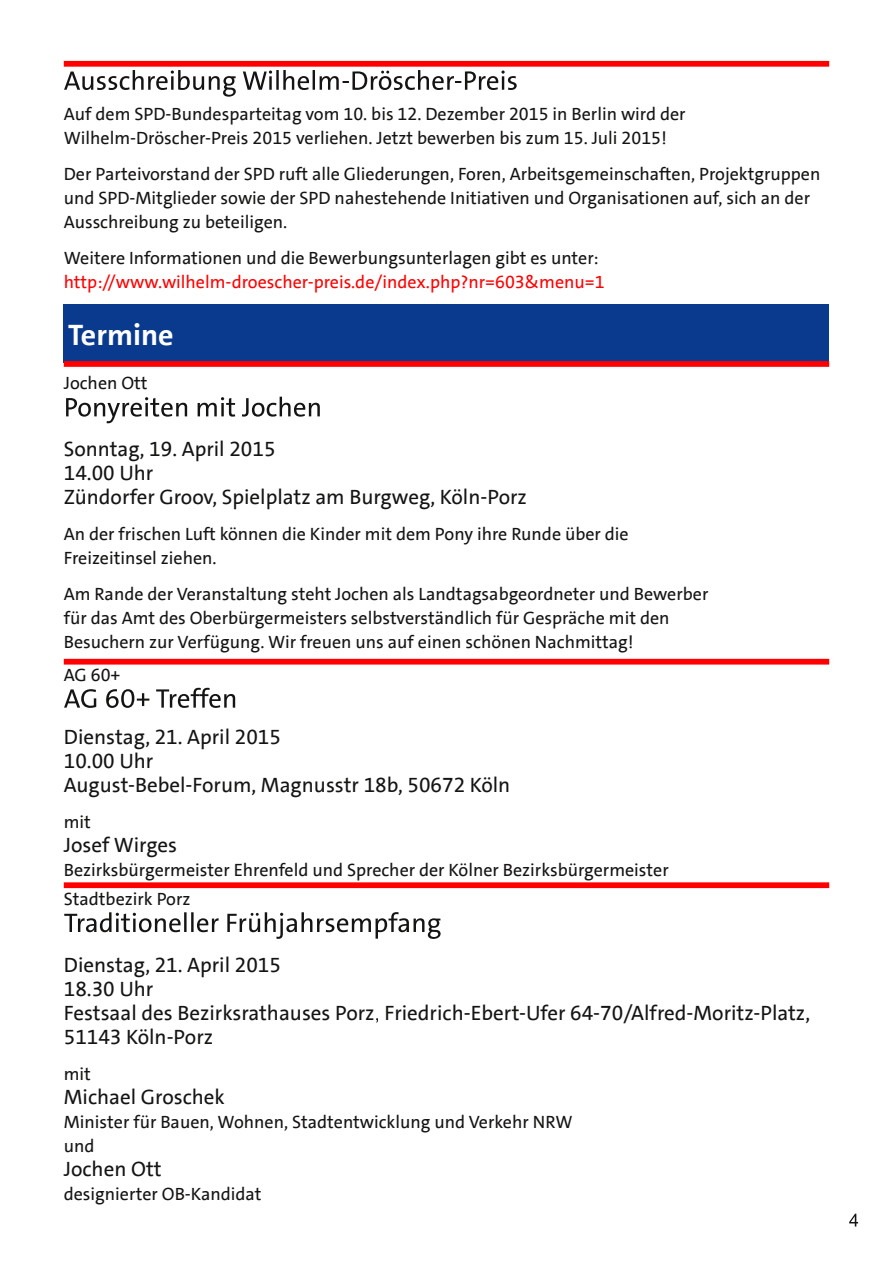
<style>
.page{position:relative;width:893px;height:1263px;background:#fff}
.page>*{position:absolute;margin:0;border:0;box-sizing:border-box;transform-origin:0 0}
.t1{font:700 30px "SPD The Sans";color:#fff}
.t2{font:21px/24px "SPD The Sans";color:#161413}
.t3{font:18px/24px "SPD The Sans";color:#161413}
.t4{font:18px "SPD The Sans";color:#f00}
</style>
<div class="page">
<svg style="left:849px;top:1213px;width:9px;height:13px"></svg>
<div style="left:64px;top:882px;width:765px;height:6px;background:#f00"></div>
<svg style="left:64px;top:912px;width:117px;height:20px"></svg>
<hr style="left:184px;top:912px;width:3px;height:20px;background:#161413">
<hr style="left:191px;top:912px;width:3px;height:20px;background:#161413">
<svg style="left:197px;top:918px;width:22px;height:14px"></svg>
<svg style="left:227px;top:912px;width:214px;height:27px"></svg>
<div style="left:64px;top:305px;width:765px;height:58px;background:#0a3a8d"></div>
<div style="left:64px;top:361px;width:765px;height:6px;background:#f00"></div>
<div style="left:64px;top:61px;width:765px;height:6px;background:#f00"></div>
<svg style="left:64px;top:70px;width:172px;height:27px"></svg>
<svg style="left:243px;top:70px;width:29px;height:20px"></svg>
<hr style="left:276px;top:70px;width:3px;height:20px;background:#161413">
<svg style="left:283px;top:70px;width:26px;height:20px"></svg>
<hr style="left:313px;top:70px;width:2px;height:20px;background:#161413">
<svg style="left:320px;top:70px;width:197px;height:20px"></svg>
<svg style="left:66px;top:397px;width:121px;height:26px"></svg>
<svg style="left:198px;top:397px;width:37px;height:20px"></svg>
<svg style="left:242px;top:397px;width:78px;height:20px"></svg>
<div style="left:64px;top:659px;width:765px;height:5px;background:#f00"></div>
<svg style="left:64px;top:689px;width:32px;height:19px"></svg>
<svg style="left:106px;top:689px;width:43px;height:19px"></svg>
<svg style="left:156px;top:688px;width:79px;height:20px"></svg>
<p class="t3" style="left:64px;top:102px;width:623px">Auf dem SPD-Bundesparteitag vom 10. bis 12. Dezember 2015 in Berlin wird der<br>Wilhelm-Dröscher-Preis 2015 verliehen. Jetzt bewerben bis zum 15. Juli 2015!</p>
<p class="t3" style="left:64px;top:162px;width:758px">Der Parteivorstand der SPD ruft alle Gliederungen, Foren, Arbeitsgemeinschaften, Projektgruppen und SPD-Mitglieder sowie der SPD nahestehende Initiativen und Organisationen auf, sich an der<br>Ausschreibung zu beteiligen.</p>
<p class="t3" style="left:64px;top:246px;width:536px">Weitere Informationen und die Bewerbungsunterlagen gibt es unter:</p>
<p class="t4" style="left:64px;top:270px;width:542px">http://www.wilhelm-droescher-preis.de/index.php?nr=603&amp;menu=1</p>
<h1 class="t1" style="left:68px;top:315px;width:107px">Termine</h1>
<p class="t3" style="left:64px;top:371px;width:85px">Jochen Ott</p>
<p class="t2" style="left:64px;top:437px;width:465px">Sonntag, 19. April 2015<br>14.00 Uhr<br>Zündorfer Groov, Spielplatz am Burgweg, Köln-Porz</p>
<p class="t3" style="left:64px;top:522px;width:566px">An der frischen Luft können die Kinder mit dem Pony ihre Runde über die<br>Freizeitinsel ziehen.</p>
<p class="t3" style="left:64px;top:582px;width:646px">Am Rande der Veranstaltung steht Jochen als Landtagsabgeordneter und Bewerber für das Amt des Oberbürgermeisters selbstverständlich für Gespräche mit den<br>Besuchern zur Verfügung. Wir freuen uns auf einen schönen Nachmittag!</p>
<p class="t3" style="left:64px;top:663px;width:58px">AG 60+</p>
<p class="t2" style="left:64px;top:725px;width:448px">Dienstag, 21. April 2015<br>10.00 Uhr<br>August-Bebel-Forum, Magnusstr 18b, 50672 Köln</p>
<p class="t3" style="left:64px;top:810px;width:29px">mit</p>
<p class="t2" style="left:64px;top:833px;width:115px">Josef Wirges</p>
<p class="t3" style="left:64px;top:858px;width:607px">Bezirksbürgermeister Ehrenfeld und Sprecher der Kölner Bezirksbürgermeister</p>
<p class="t3" style="left:64px;top:887px;width:128px">Stadtbezirk Porz</p>
<p class="t2" style="left:64px;top:953px;width:748px">Dienstag, 21. April 2015<br>18.30 Uhr<br>Festsaal des Bezirksrathauses Porz Friedrich-Ebert-Ufer 64-70/Alfred-Moritz-Platz, 51143 Köln-Porz</p>
<p class="t3" style="left:64px;top:1062px;width:29px">mit</p>
<p class="t2" style="left:64px;top:1085px;width:163px">Michael Groschek</p>
<p class="t3" style="left:64px;top:1110px;width:510px">Minister für Bauen, Wohnen, Stadtentwicklung und Verkehr NRW und</p>
<p class="t2" style="left:64px;top:1157px;width:99px">Jochen Ott</p>
<p class="t3" style="left:64px;top:1182px;width:199px">designierter OB-Kandidat</p>
</div>
